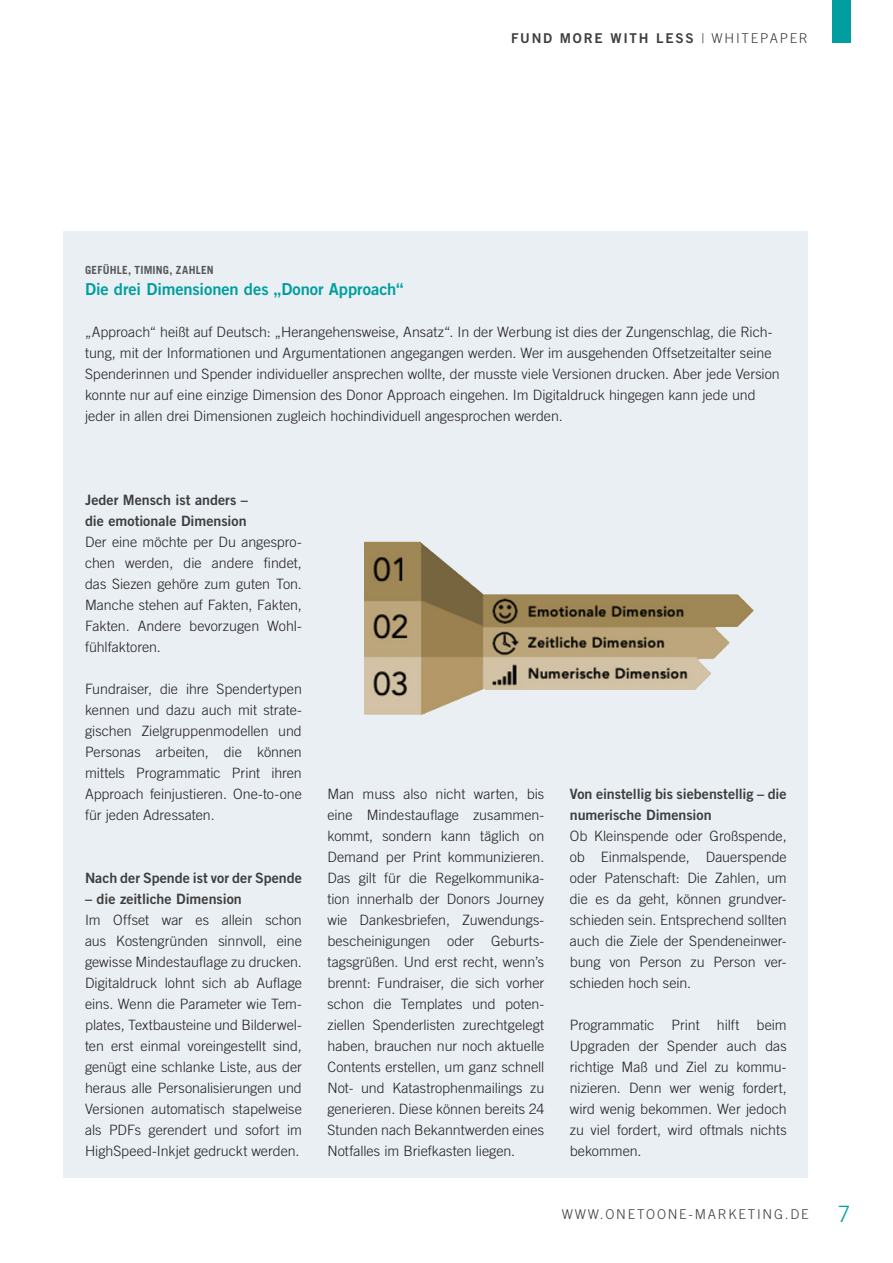
<style>
.page{position:relative;width:893px;height:1263px;background:#fff}
.page>*{position:absolute;margin:0;border:0;box-sizing:border-box;transform-origin:0 0}
.t1{font:300 22.5px "Trade Gothic LT Std";color:#009e9f}
.t2{font:16.5px "Trade Gothic LT Std Bd 2";color:#009e9f}
.t3{font:300 14.25px/21px "Trade Gothic LT Std";color:#231f20;text-align:justify}
.t4{font:14.25px/21px "Trade Gothic LT Std Bd 2";color:#3e3e3f}
.t5{font:13.5px "Trade Gothic LT Std Bd 2";letter-spacing:.13em;color:#3e3e3f}
.t6{font:300 13.5px "Trade Gothic LT Std";letter-spacing:.13em;color:#3e3e3f}
.t7{font:700 11.25px "Trade Gothic LT Std";letter-spacing:.02em;color:#57585a}
.s1{font-family:"Trade Gothic LT Std";font-weight:300}
</style>
<div class="page">
<div style="left:832px;top:0;width:18px;height:43px;background:#009e9f"></div>
<div style="left:64px;top:232px;width:744px;height:946px;background:#e9eff3"></div>
<img style="left:364px;top:541px;width:390px;height:174px">
<p class="t5" style="left:511px;top:29px;width:298px">FUND MORE WITH LESS <span class="s1">| WHITEPAPER</span></p>
<p class="t7" style="left:85px;top:263px;width:130px">GEFÜHLE, TIMING, ZAHLEN</p>
<p class="t2" style="left:85px;top:278px;width:320px">Die drei Dimensionen des „Donor Approach“</p>
<p class="t3" style="left:85px;top:321px;width:696px;text-align:left">„Approach“ heißt auf Deutsch: „Herangehensweise, Ansatz“. In der Werbung ist dies der Zungenschlag, die Rich&shy;tung, mit der Informationen und Argumentationen angegangen werden. Wer im ausgehenden Offsetzeitalter seine Spenderinnen und Spender individueller ansprechen wollte, der musste viele Versionen drucken. Aber jede Version konnte nur auf eine einzige Dimension des Donor Approach eingehen. Im Digitaldruck hingegen kann jede und jeder in allen drei Dimensionen zugleich hochindividuell angesprochen werden.</p>
<p class="t4" style="left:85px;top:489px;width:165px">Jeder Mensch ist anders – die emotionale Dimension</p>
<p class="t3" style="left:85px;top:531px;width:218px">Der eine möchte per Du angespro&shy;chen werden, die andere findet, das Siezen gehöre zum guten Ton.<br>Manche stehen auf Fakten, Fakten, Fakten. Andere bevorzugen Wohl&shy;fühlfaktoren.</p>
<p class="t3" style="left:85px;top:678px;width:218px">Fundraiser, die ihre Spendertypen kennen und dazu auch mit strate&shy;gischen Zielgruppenmodellen und Personas arbeiten, die können mittels Programmatic Print ihren Approach feinjustieren. One-to-one für jeden Adressaten.</p>
<p class="t4" style="left:85px;top:867px;width:218px">Nach der Spende ist vor der Spende</p>
<p class="t4" style="left:85px;top:888px;width:158px">– die zeitliche Dimension</p>
<p class="t3" style="left:85px;top:909px;width:218px">Im Offset war es allein schon aus Kostengründen sinnvoll, eine gewisse Mindestauflage zu drucken.<br>Digitaldruck lohnt sich ab Auflage eins. Wenn die Parameter wie Tem&shy;plates, Textbausteine und Bilderwel&shy;ten erst einmal voreingestellt sind, genügt eine schlanke Liste, aus der heraus alle Personalisierungen und Versionen automatisch stapelweise als PDFs gerendert und sofort im HighSpeed-Inkjet gedruckt werden.</p>
<p class="t3" style="left:327px;top:783px;width:218px">Man muss also nicht warten, bis eine Mindestauflage zusammen&shy;kommt, sondern kann täglich on Demand per Print kommunizieren.<br>Das gilt für die Regelkommunika&shy;tion innerhalb der Donors Journey wie Dankesbriefen, Zuwendungs&shy;bescheinigungen oder Geburts&shy;tagsgrüßen. Und erst recht, wenn’s brennt: Fundraiser, die sich vorher schon die Templates und poten&shy;ziellen Spenderlisten zurechtgelegt haben, brauchen nur noch aktuelle Contents erstellen, um ganz schnell Not- und Katastrophenmailings zu generieren. Diese können bereits 24<br>Stunden nach Bekanntwerden eines Notfalles im Briefkasten liegen.</p>
<p class="t4" style="left:570px;top:783px;width:218px">Von einstellig bis siebenstellig – die numerische Dimension</p>
<p class="t3" style="left:570px;top:825px;width:218px">Ob Kleinspende oder Großspende, ob Einmalspende, Dauerspende oder Patenschaft: Die Zahlen, um die es da geht, können grundver&shy;schieden sein. Entsprechend sollten auch die Ziele der Spendeneinwer&shy;bung von Person zu Person ver&shy;schieden hoch sein.</p>
<p class="t3" style="left:570px;top:1014px;width:218px">Programmatic Print hilft beim Upgraden der Spender auch das richtige Maß und Ziel zu kommu&shy;nizieren. Denn wer wenig fordert, wird wenig bekommen. Wer jedoch zu viel fordert, wird oftmals nichts bekommen.</p>
<p class="t6" style="left:562px;top:1206px;width:248px">WWW.ONETOONE-MARKETING.DE</p>
<h1 class="t1" style="left:838px;top:1200px;width:14px">7</h1>
</div>
